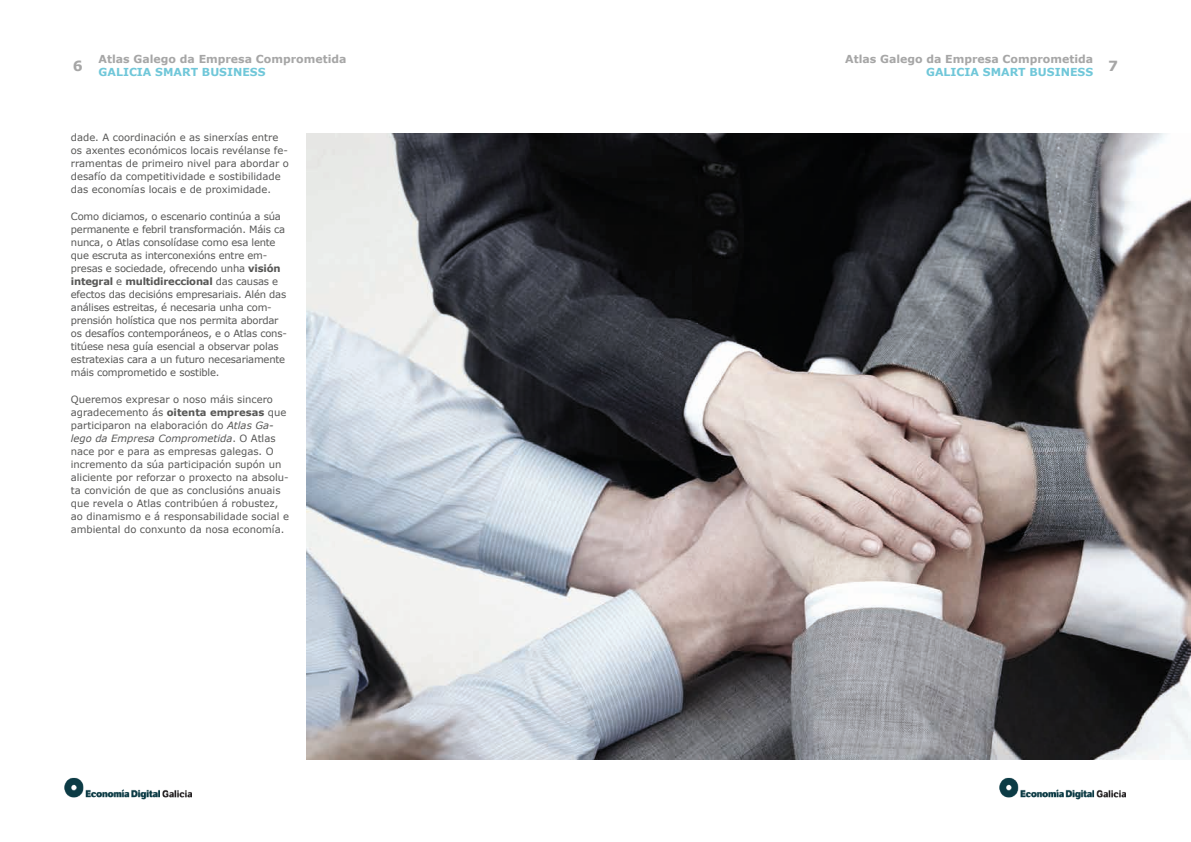
<style>
.page{position:relative;width:1191px;height:842px;background:#fff}
.page>*{position:absolute;margin:0;border:0;box-sizing:border-box;transform-origin:0 0}
.t1{font:700 14px "Verdana";color:#a6a6a6}
.t2{font:700 11px "Verdana";color:#a6a6a6}
.t3{font:700 11px "Verdana";color:#70c7d9}
.t4{font:10px/13px "Verdana";color:#575756}
.t5{font:10px/13px "Verdana";letter-spacing:-.02em;color:#575756}
.s1{font-weight:700}
.s2{font-style:italic}
</style>
<div class="page">
<img style="left:64px;top:777px;width:127px;height:23px">
<img style="left:999px;top:777px;width:126px;height:23px">
<img style="left:306px;top:133px;width:885px;height:627px">
<p class="t2" style="left:99px;top:51px;width:249px">Atlas Galego da Empresa Comprometida</p>
<p class="t3" style="left:99px;top:64px;width:168px">GALICIA SMART BUSINESS</p>
<p class="t2" style="left:845px;top:51px;width:249px">Atlas Galego da Empresa Comprometida</p>
<p class="t3" style="left:926px;top:64px;width:168px">GALICIA SMART BUSINESS</p>
<h1 class="t1" style="left:73px;top:56px;width:11px">6</h1>
<h1 class="t1" style="left:1108px;top:56px;width:11px">7</h1>
<p class="t4" style="left:71px;top:131px;width:219px">dade. A coordinación e as sinerxías entre os axentes económicos locais revélanse fe&shy;rramentas de primeiro nivel para abordar o desafío da competitividade e sostibilidade das economías locais e de proximidade.</p>
<p class="t5" style="left:71px;top:210px;width:217px">Como diciamos, o escenario continúa a súa permanente e febril transformación. Máis ca nunca, o Atlas consolídase como esa lente que escruta as interconexións entre em&shy;presas e sociedade, ofrecendo unha <span class="s1">visión integral</span> e <span class="s1">multidireccional</span> das causas e efectos das decisións empresariais. Alén das análises estreitas, é necesaria unha com&shy;prensión holística que nos permita abordar os desafíos contemporáneos, e o Atlas cons&shy;titúese nesa guía esencial a observar polas estratexias cara a un futuro necesariamente máis comprometido e sostible.</p>
<p class="t4" style="left:71px;top:393px;width:220px">Queremos expresar o noso máis sincero agradecemento ás <span class="s1">oitenta empresas</span> que participaron na elaboración do <span class="s2">Atlas Ga&shy;lego da Empresa Comprometida</span>. O Atlas nace por e para as empresas galegas. O incremento da súa participación supón un aliciente por reforzar o proxecto na absolu&shy;ta convición de que as conclusións anuais que revela o Atlas contribúen á robustez, ao dinamismo e á responsabilidade social e ambiental do conxunto da nosa economía.</p>
</div>
